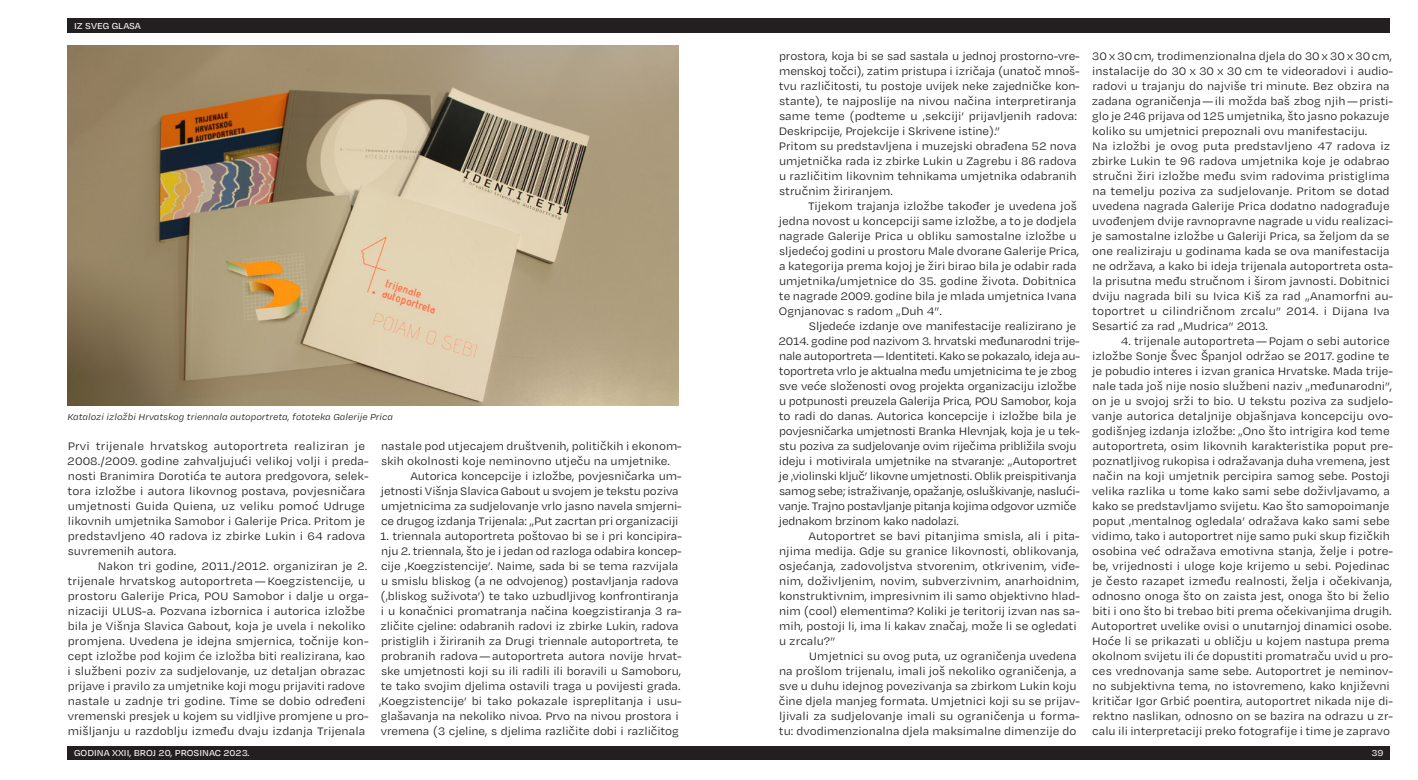
<style>
.page{position:relative;width:1418px;height:780px;background:#fff}
.page>*{position:absolute;margin:0;border:0;box-sizing:border-box;transform-origin:0 0}
.t1{font:12.5px/15px "Degular Text";color:#231f20}
.t2{font:12.5px/15px "Degular Text";letter-spacing:-.02em;color:#231f20}
.t3{font:italic 10px "Degular Text";color:#231f20}
.t4{font:500 10px "Degular Text";color:#fff}
</style>
<div class="page">
<div style="left:67px;top:746px;width:1323px;height:13px;background:#231f20"></div>
<div style="left:67px;top:19px;width:1323px;height:14px;background:#231f20"></div>
<img style="left:67px;top:45px;width:612px;height:360px">
<p class="t4" style="left:74px;top:20px;width:68px">IZ SVEG GLASA</p>
<p class="t3" style="left:67px;top:411px;width:327px">Katalozi izložbi Hrvatskog triennala autoportreta, fototeka Galerije Prica</p>
<p class="t1" style="left:67px;top:438px;width:303px">Prvi trijenale hrvatskog autoportreta realiziran je 2008./2009. godine zahvaljujući velikoj volji i preda&shy;nosti Branimira Dorotića te autora predgovora, selek&shy;tora izložbe i autora likovnog postava, povjesničara umjetnosti Guida Quiena, uz veliku pomoć Udruge likovnih umjetnika Samobor i Galerije Prica. Pritom je predstavljeno 40 radova iz zbirke Lukin i 64 radova suvremenih autora.</p>
<p class="t1" style="left:68px;top:558px;width:302px;text-indent:30px">Nakon tri godine, 2011./2012. organiziran je 2. trijenale hrvatskog autoportreta—Koegzistencije, u prostoru Galerije Prica, POU Samobor i dalje u orga&shy;nizaciji ULUS-a. Pozvana izbornica i autorica izložbe bila je Višnja Slavica Gabout, koja je uvela i nekoliko promjena. Uvedena je idejna smjernica, točnije kon&shy;cept izložbe pod kojim će izložba biti realizirana, kao i službeni poziv za sudjelovanje, uz detaljan obrazac prijave i pravilo za umjetnike koji mogu prijaviti radove nastale u zadnje tri godine. Time se dobio određeni vremenski presjek u kojem su vidljive promjene u pro&shy;mišljanju u razdoblju između dvaju izdanja Trijenala</p>
<p class="t1" style="left:381px;top:438px;width:302px">nastale pod utjecajem društvenih, političkih i ekonom-</p>
<p class="t1" style="left:381px;top:453px;width:290px">skih okolnosti koje neminovno utječu na umjetnike.</p>
<p class="t1" style="left:410px;top:468px;width:273px">Autorica koncepcije i izložbe, povjesničarka um-</p>
<p class="t1" style="left:381px;top:483px;width:299px">jetnosti Višnja Slavica Gabout u svojem je tekstu poziva</p>
<p class="t1" style="left:381px;top:498px;width:302px">umjetnicima za sudjelovanje vrlo jasno navela smjerni-</p>
<p class="t1" style="left:381px;top:513px;width:299px">ce drugog izdanja Trijenala: „Put zacrtan pri organizaciji</p>
<p class="t1" style="left:379px;top:528px;width:305px">1. triennala autoportreta poštovao bi se i pri koncipira&shy;nju 2. triennala, što je i jedan od razloga odabira koncep&shy;cije ‚Koegzistencije’. Naime, sada bi se tema razvijala u smislu bliskog (a ne odvojenog) postavljanja radova (‚bliskog suživota’) te tako uzbudljivog konfrontiranja i u konačnici promatranja načina koegzistiranja 3 ra&shy;zličite cjeline: odabranih radovi iz zbirke Lukin, radova pristiglih i žiriranih za Drugi triennale autoportreta, te probranih radova—autoportreta autora novije hrvat&shy;ske umjetnosti koji su ili radili ili boravili u Samoboru, te tako svojim djelima ostavili traga u povijesti grada. ‚Koegzistencije’ bi tako pokazale ispreplitanja i usu&shy;glašavanja na nekoliko nivoa. Prvo na nivou prostora i vremena (3 cjeline, s djelima različite dobi i različitog</p>
<p class="t1" style="left:779px;top:48px;width:302px">prostora, koja bi se sad sastala u jednoj prostorno-vre&shy;menskoj točci), zatim pristupa i izričaja (unatoč mnoš&shy;tvu različitosti, tu postoje uvijek neke zajedničke kon&shy;stante), te najposlije na nivou načina interpretiranja same teme (podteme u ‚sekciji’ prijavljenih radova:<br>Deskripcije, Projekcije i Skrivene istine).”<br>Pritom su predstavljena i muzejski obrađena 52 nova umjetnička rada iz zbirke Lukin u Zagrebu i 86 radova u različitim likovnim tehnikama umjetnika odabranih stručnim žiriranjem.</p>
<p class="t1" style="left:779px;top:198px;width:302px;text-indent:29px">Tijekom trajanja izložbe također je uvedena još jedna novost u koncepciji same izložbe, a to je dodjela nagrade Galerije Prica u obliku samostalne izložbe u sljedećoj godini u prostoru Male dvorane Galerije Prica, a kategorija prema kojoj je žiri birao bila je odabir rada umjetnika/umjetnice do 35. godine života. Dobitnica te nagrade 2009. godine bila je mlada umjetnica Ivana Ognjanovac s radom „Duh 4”.</p>
<p class="t2" style="left:778px;top:318px;width:303px;text-indent:30px">Sljedeće izdanje ove manifestacije realizirano je 2014. godine pod nazivom 3. hrvatski međunarodni trije&shy;nale autoportreta—Identiteti. Kako se pokazalo, ideja au&shy;toportreta vrlo je aktualna među umjetnicima te je zbog sve veće složenosti ovog projekta organizaciju izložbe u potpunosti preuzela Galerija Prica, POU Samobor, koja to radi do danas. Autorica koncepcije i izložbe bila je povjesničarka umjetnosti Branka Hlevnjak, koja je u tek&shy;stu poziva za sudjelovanje ovim riječima približila svoju ideju i motivirala umjetnike na stvaranje: „Autoportret je ‚violinski ključ’ likovne umjetnosti. Oblik preispitivanja samog sebe; istraživanje, opažanje, osluškivanje, naslući&shy;vanje. Trajno postavljanje pitanja kojima odgovor uzmiče jednakom brzinom kako nadolazi.</p>
<p class="t1" style="left:779px;top:528px;width:302px;text-indent:29px">Autoportret se bavi pitanjima smisla, ali i pita&shy;njima medija. Gdje su granice likovnosti, oblikovanja, osjećanja, zadovoljstva stvorenim, otkrivenim, viđe&shy;nim, doživljenim, novim, subverzivnim, anarhoidnim, konstruktivnim, impresivnim ili samo objektivno hlad&shy;nim (cool) elementima? Koliki je teritorij izvan nas sa&shy;mih, postoji li, ima li kakav značaj, može li se ogledati u zrcalu?”</p>
<p class="t1" style="left:778px;top:648px;width:303px;text-indent:30px">Umjetnici su ovog puta, uz ograničenja uvedena na prošlom trijenalu, imali još nekoliko ograničenja, a sve u duhu idejnog povezivanja sa zbirkom Lukin koju čine djela manjeg formata. Umjetnici koji su se prijav&shy;ljivali za sudjelovanje imali su ograničenja u forma&shy;tu: dvodimenzionalna djela maksimalne dimenzije do</p>
<p class="t1" style="left:1091px;top:48px;width:303px">30 x 30 cm, trodimenzionalna djela do 30 x 30 x 30 cm, instalacije do 30 x 30 x 30 cm te videoradovi i audio&shy;radovi u trajanju do najviše tri minute. Bez obzira na zadana ograničenja—ili možda baš zbog njih—pristi&shy;glo je 246 prijava od 125 umjetnika, što jasno pokazuje koliko su umjetnici prepoznali ovu manifestaciju.<br>Na izložbi je ovog puta predstavljeno 47 radova iz zbirke Lukin te 96 radova umjetnika koje je odabrao stručni žiri izložbe među svim radovima pristiglima na temelju poziva za sudjelovanje. Pritom se dotad uvedena nagrada Galerije Prica dodatno nadograđuje uvođenjem dvije ravnopravne nagrade u vidu realizaci&shy;je samostalne izložbe u Galeriji Prica, sa željom da se one realiziraju u godinama kada se ova manifestacija ne održava, a kako bi ideja trijenala autoportreta osta&shy;la prisutna među stručnom i širom javnosti. Dobitnici dviju nagrada bili su Ivica Kiš za rad „Anamorfni au&shy;toportret u cilindričnom zrcalu” 2014. i Dijana Iva Sesartić za rad „Mudrica” 2013.</p>
<p class="t1" style="left:1091px;top:333px;width:303px;text-indent:29px">4. trijenale autoportreta—Pojam o sebi autorice izložbe Sonje Švec Španjol održao se 2017. godine te je pobudio interes i izvan granica Hrvatske. Mada trije&shy;nale tada još nije nosio službeni naziv „međunarodni”, on je u svojoj srži to bio. U tekstu poziva za sudjelo&shy;vanje autorica detaljnije objašnjava koncepciju ovo&shy;godišnjeg izdanja izložbe: „Ono što intrigira kod teme autoportreta, osim likovnih karakteristika poput pre&shy;poznatljivog rukopisa i odražavanja duha vremena, jest način na koji umjetnik percipira samog sebe. Postoji velika razlika u tome kako sami sebe doživljavamo, a kako se predstavljamo svijetu. Kao što samopoimanje poput ‚mentalnog ogledala’ odražava kako sami sebe vidimo, tako i autoportret nije samo puki skup fizičkih osobina već odražava emotivna stanja, želje i potre&shy;be, vrijednosti i uloge koje krijemo u sebi. Pojedinac je često razapet između realnosti, želja i očekivanja, odnosno onoga što on zaista jest, onoga što bi želio biti i ono što bi trebao biti prema očekivanjima drugih.<br>Autoportret uvelike ovisi o unutarnjoj dinamici osobe.<br>Hoće li se prikazati u obličju u kojem nastupa prema okolnom svijetu ili će dopustiti promatraču uvid u pro&shy;ces vrednovanja same sebe. Autoportret je neminov&shy;no subjektivna tema, no istovremeno, kako književni kritičar Igor Grbić poentira, autoportret nikada nije di&shy;rektno naslikan, odnosno on se bazira na odrazu u zr&shy;calu ili interpretaciji preko fotografije i time je zapravo</p>
<p class="t4" style="left:74px;top:746px;width:177px">GODINA XXII, BROJ 20, PROSINAC 2023.</p>
<p class="t4" style="left:1371px;top:746px;width:14px">39</p>
</div>
